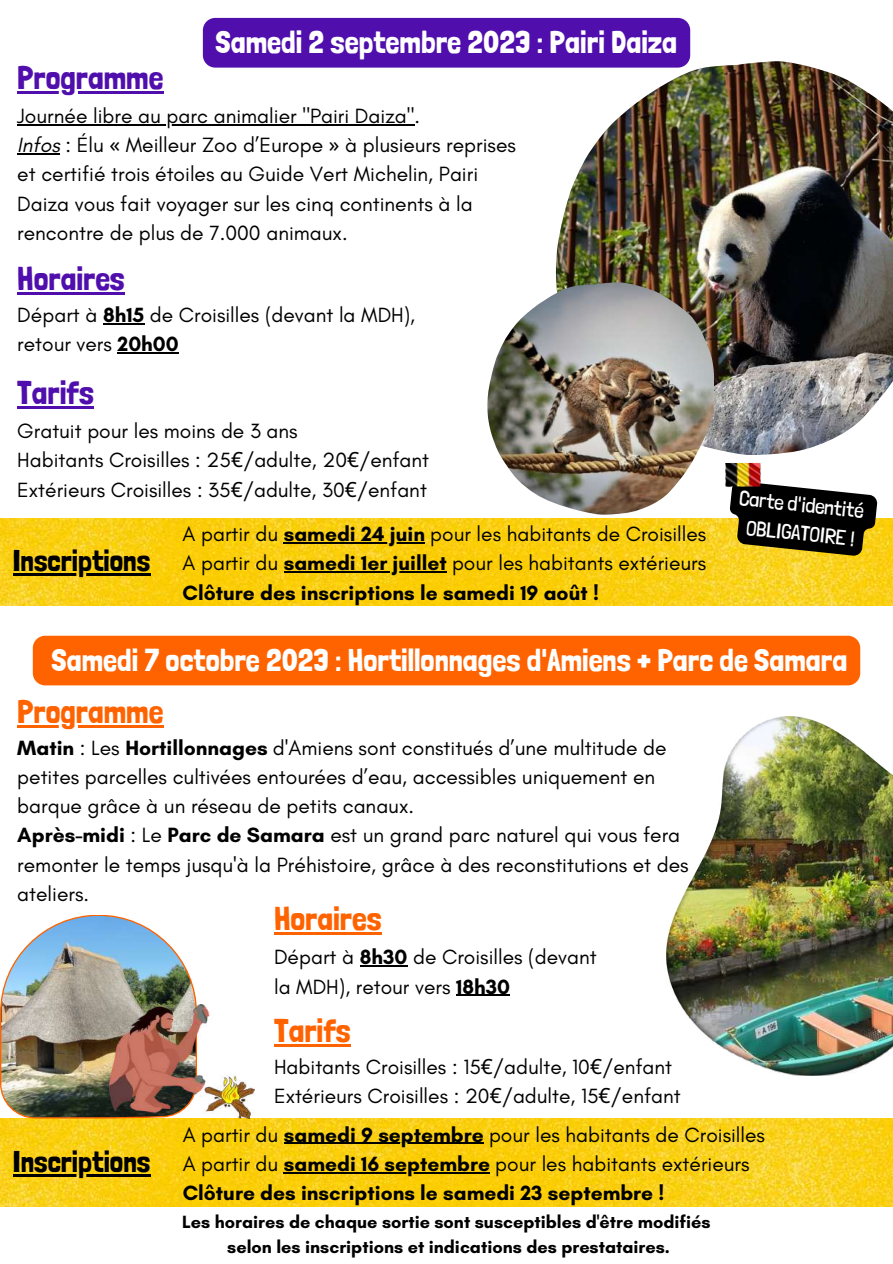
<style>
.page{position:relative;width:893px;height:1264px;background:#fff}
.page>*{position:absolute;margin:0;border:0;box-sizing:border-box;transform-origin:0 0}
.t1{font:33px "Londrina Solid";color:#ff6300}
.t2{font:33px "Londrina Solid";color:#500fad}
.t3{font:32.85px "Londrina Solid";color:#ff6300}
.t4{font:32.85px "Londrina Solid";color:#500fad}
.t5{font:31.5px "Londrina Solid";color:#fff}
.t6{font:31.35px "Londrina Solid";color:#fff}
.t7{font:30px "Londrina Solid";color:#000}
.t8{font:21px/29.2px "Glacial Indifference";color:#000}
.t9{font:700 21px/29.2px "Glacial Indifference";color:#000}
.t10{font:300 20.85px/28.7px "Londrina Solid";color:#fff;text-align:center}
.t11{font:700 18px/24.8px "Glacial Indifference";color:#000;text-align:center}
.s1{font-style:italic}
.s2{font-family:"Noto Sans"}
.s3{font-weight:700}
.s4{font-weight:400}
</style>
<div class="page">
<img style="left:556px;top:61px;width:336px;height:393px">
<img style="left:487px;top:282px;width:226px;height:232px">
<img style="left:0;top:518px;width:892px;height:87px">
<hr style="left:284px;top:542px;width:141px;height:1px;background:#000">
<hr style="left:284px;top:571px;width:162px;height:1px;background:#000">
<svg style="left:726px;top:483px;width:151px;height:74px;background:#3e381b"></svg>
<img style="left:725px;top:463px;width:36px;height:24px">
<img style="left:0;top:1118px;width:892px;height:88px">
<img style="left:666px;top:716px;width:226px;height:359px">
<img style="left:0;top:915px;width:197px;height:203px">
<img style="left:110px;top:1004px;width:145px;height:114px">
<hr style="left:274px;top:932px;width:107px;height:2px;background:#ff6300">
<hr style="left:17px;top:725px;width:146px;height:2px;background:#ff6300">
<hr style="left:17px;top:292px;width:108px;height:2px;background:#500fad">
<hr style="left:17px;top:406px;width:77px;height:2px;background:#500fad">
<hr style="left:17px;top:124px;width:397px;height:1px;background:#000">
<hr style="left:17px;top:153px;width:43px;height:1px;background:#000">
<hr style="left:17px;top:91px;width:146px;height:3px;background:#500fad">
<hr style="left:103px;top:323px;width:41px;height:1px;background:#000">
<hr style="left:117px;top:352px;width:62px;height:1px;background:#000">
<div style="left:33px;top:635px;width:827px;height:50px;background:#ff6300;border-radius:12px"></div>
<div style="left:203px;top:18px;width:487px;height:50px;background:#500fad"></div>
<hr style="left:274px;top:1044px;width:76px;height:2px;background:#ff6300">
<hr style="left:360px;top:965px;width:47px;height:1px;background:#000">
<hr style="left:456px;top:994px;width:54px;height:1px;background:#000">
<hr style="left:13px;top:573px;width:137px;height:3px;background:#000">
<hr style="left:284px;top:1142px;width:199px;height:1px;background:#000">
<hr style="left:284px;top:1172px;width:206px;height:1px;background:#000">
<hr style="left:13px;top:1173px;width:137px;height:3px;background:#000">
<h2 class="t4" style="left:17px;top:58px;width:147px">Programme</h2>
<h3 class="t5" style="left:215px;top:24px;width:463px">Samedi 2 septembre 2023 : Pairi Daiza</h3>
<p class="t8" style="left:17px;top:101px;width:500px">Journée libre au parc animalier "Pairi Daiza".<br><span class="s1">Infos</span> : Élu <span class="s2">«</span> Meilleur Zoo d’Europe <span class="s2">»</span> à plusieurs reprises et certifié trois étoiles au Guide Vert Michelin, Pairi Daiza vous fait voyager sur les cinq continents à la rencontre de plus de 7.000 animaux.</p>
<h1 class="t2" style="left:17px;top:259px;width:109px">Horaires</h1>
<p class="t8" style="left:17px;top:300px;width:399px">Départ à <span class="s3">8h15</span> de Croisilles (devant la MDH), retour vers <span class="s3">20h00</span></p>
<h1 class="t2" style="left:17px;top:373px;width:78px">Tarifs</h1>
<p class="t8" style="left:17px;top:416px;width:413px">Gratuit pour les moins de 3 ans<br>Habitants Croisilles : 25<span class="s2">€</span>/adulte, 20<span class="s2">€</span>/enfant<br>Extérieurs Croisilles : 35<span class="s2">€</span>/adulte, 30<span class="s2">€</span>/enfant</p>
<h3 class="t7" style="left:13px;top:543px;width:139px">Inscriptions</h3>
<p class="t8" style="left:182px;top:519px;width:525px;text-align:justify">A partir du <span class="s3">samedi 24 juin</span> pour les habitants de Croisilles A partir du <span class="s3">samedi 1er juillet</span> pour les habitants extérieurs <span class="s3">Clôture des inscriptions le samedi 19 août !</span></p>
<p class="t10" style="left:741px;top:483px;width:126px;rotate:6deg">Carte d'identité<br>OBLIGATOIRE !</p>
<h3 class="t6" style="left:52px;top:641px;width:797px">Samedi 7 octobre 2023 : Hortillonnages d'Amiens + Parc de Samara</h3>
<h2 class="t3" style="left:17px;top:692px;width:147px">Programme</h2>
<p class="t8" style="left:17px;top:732px;width:673px"><span class="s3">Matin</span> : Les <span class="s3">Hortillonnages</span> d'Amiens sont constitués d’une multitude de petites parcelles cultivées entourées d’eau, accessibles uniquement en barque grâce à un réseau de petits canaux.<br><span class="s3">Après-midi</span> : Le <span class="s3">Parc de Samara</span> est un grand parc naturel qui vous fera remonter le temps jusqu'à la Préhistoire, grâce à des reconstitutions et des ateliers.</p>
<h1 class="t1" style="left:274px;top:899px;width:109px">Horaires</h1>
<p class="t8" style="left:274px;top:942px;width:324px">Départ à <span class="s3">8h30</span> de Croisilles (devant la MDH), retour vers <span class="s3">18h30</span></p>
<h1 class="t1" style="left:274px;top:1010px;width:78px">Tarifs</h1>
<h3 class="t7" style="left:13px;top:1143px;width:139px">Inscriptions</h3>
<p class="t8" style="left:274px;top:1051px;width:408px">Habitants Croisilles : 15<span class="s2">€</span>/adulte, 10<span class="s2">€</span>/enfant<br>Extérieurs Croisilles : 20<span class="s2">€</span>/adulte, 15<span class="s2">€</span>/enfant</p>
<p class="t9" style="left:183px;top:1119px;width:584px"><span class="s4">A partir du</span> samedi 9 septembre <span class="s4">pour les habitants de Croisilles<br>A partir du</span> samedi 16 septembre <span class="s4">pour les habitants extérieurs<br></span>Clôture des inscriptions le samedi 23 septembre !</p>
<p class="t11" style="left:182px;top:1209px;width:530px">Les horaires de chaque sortie sont susceptibles d'être modifiés selon les inscriptions et indications des prestataires.</p>
</div>
